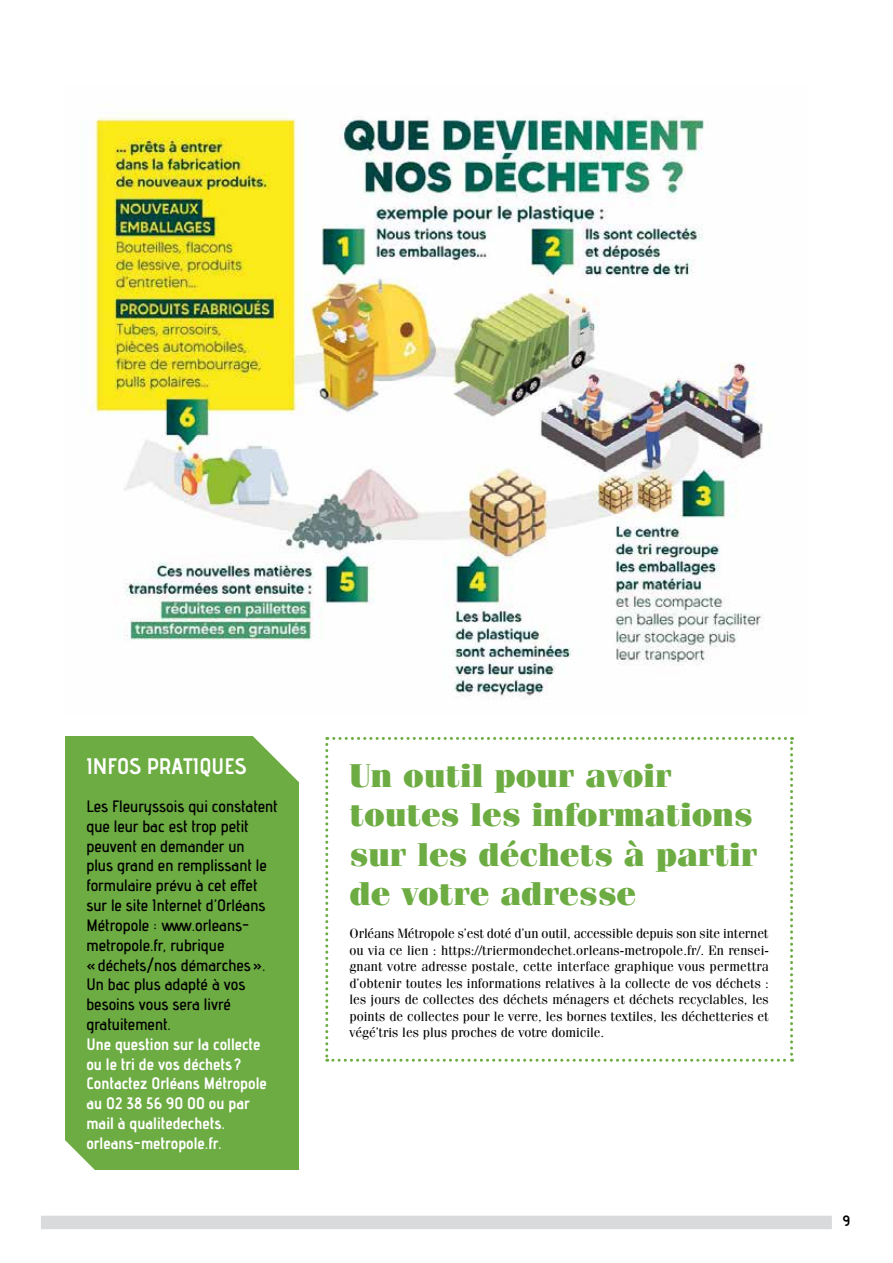
<style>
.page{position:relative;width:893px;height:1263px;background:#fff}
.page>*{position:absolute;margin:0;border:0;box-sizing:border-box;transform-origin:0 0}
.t1{font:900 33px/39.6px "Fenice";color:#6dac42}
.t2{font:22.5px "advent Bd 3";color:#fff}
.t3{font:16.5px/19.8px "advent Bd 2";color:#000}
.t4{font:16.5px/19.8px "advent Bd 3";color:#fff}
.t5{font:15px "advent Bd 3";color:#000}
.t6{font:13.5px/16.5px "Fenice";color:#000;text-align:justify}
</style>
<div class="page">
<div style="left:65px;top:737px;width:234px;height:433px;background:#6dac42"></div>
<svg style="left:41px;top:1140px;width:105px;height:76px"></svg>
<svg style="left:220px;top:736px;width:79px;height:46px"></svg>
<img style="left:87px;top:116px;width:677px;height:584px">
<div style="left:41px;top:1216px;width:791px;height:13px;background:#d9dadb"></div>
<svg style="left:325px;top:737px;width:468px;height:325px"></svg>
<h2 class="t2" style="left:86px;top:753px;width:162px">INFOS PRATIQUES</h2>
<p class="t3" style="left:86px;top:796px;width:193px">Les Fleuryssois qui constatent que leur bac est trop petit peuvent en demander un<br>plus grand en remplissant le formulaire prévu à cet effet sur le site Internet d’Orléans<br>Métropole : www.orleans&shy;metropole.fr, rubrique «déchets/nos démarches».<br>Un bac plus adapté à vos besoins vous sera livré gratuitement.</p>
<p class="t4" style="left:86px;top:1034px;width:182px">Une question sur la collecte ou le tri de vos déchets ?<br>Contactez Orléans Métropole au 02 38 56 90 00 ou par mail à qualitedechets. orleans-metropole.fr.</p>
<h1 class="t1" style="left:350px;top:755px;width:409px">Un outil pour avoir toutes les informations sur les déchets à partir de votre adresse</h1>
<p class="t6" style="left:350px;top:925px;width:421px">Orléans Métropole s’est doté d’un outil, accessible depuis son site internet ou via ce lien : https://triermondechet.orleans-metropole.fr/. En rensei&shy;gnant votre adresse postale, cette interface graphique vous permettra d’obtenir toutes les informations relatives à la collecte de vos déchets : les jours de collectes des déchets ménagers et déchets recyclables, les points de collectes pour le verre, les bornes textiles, les déchetteries et végé’tris les plus proches de votre domicile.</p>
<p class="t5" style="left:843px;top:1212px;width:9px">9</p>
</div>
